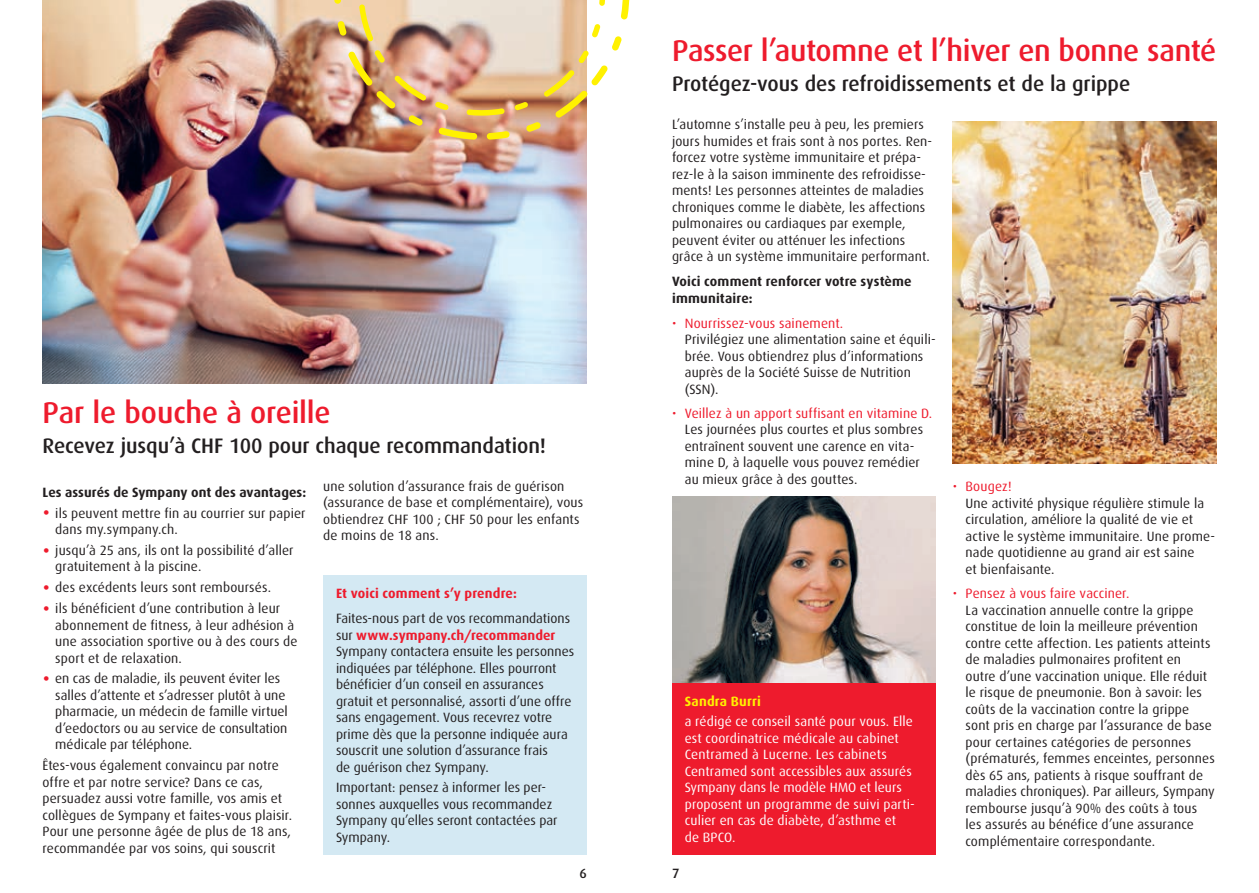
<style>
.page{position:relative;width:1259px;height:893px;background:#fff}
.page>*{position:absolute;margin:0;border:0;box-sizing:border-box;transform-origin:0 0}
.t1{font:500 30px "Dax";letter-spacing:-.01em;color:#ee1b2d}
.t2{font:500 21px "Dax";letter-spacing:-.005em;color:#231f20}
.t3{font:13.5px/16.5px "Dax";letter-spacing:.01em;color:#231f20}
.t4{font:13.5px/16.5px "Dax";letter-spacing:.01em;color:#fff}
.t5{font:13.5px "Dax";letter-spacing:.01em;color:#ee1b2d}
.t6{font:700 13.5px/16.5px "Dax";letter-spacing:.01em;color:#231f20}
.t7{font:700 13.5px "Dax";letter-spacing:.01em;color:#ee1b2d}
.t8{font:700 13.5px "Dax";letter-spacing:.015em;color:#fff101}
.t9{font:500 13.5px "Dax";color:#231f20}
.s1{font-size:24px;color:#ee1b2d}
.s2{font-weight:700;color:#ee1b2d}
</style>
<div class="page">
<div style="left:323px;top:575px;width:264px;height:280px;background:#d4e9f3"></div>
<div style="left:672px;top:683px;width:263px;height:172px;background:#ee1b2d"></div>
<img style="left:43px;top:0;width:544px;height:383px">
<img style="left:952px;top:122px;width:264px;height:342px">
<img style="left:334px;top:0;width:295px;height:140px">
<img style="left:672px;top:496px;width:263px;height:187px">
<h1 class="t1" style="left:43px;top:396px;width:290px">Par le bouche à oreille</h1>
<h2 class="t2" style="left:43px;top:434px;width:505px">Recevez jusqu’à CHF 100 pour chaque recommandation!</h2>
<p class="t6" style="left:43px;top:484px;width:265px">Les assurés de Sympany ont des avantages:</p>
<p class="t3" style="left:55px;top:505px;width:252px;text-indent:-13px"><span class="s1">•</span> ils peuvent mettre fin au courrier sur papier dans my.sympany.ch.</p>
<p class="t3" style="left:55px;top:542px;width:240px;text-indent:-13px"><span class="s1">•</span> jusqu’à 25 ans, ils ont la possibilité d’aller gratuitement à la piscine.</p>
<p class="t3" style="left:43px;top:579px;width:230px"><span class="s1">•</span> des excédents leurs sont remboursés.</p>
<p class="t3" style="left:55px;top:600px;width:244px;text-indent:-13px"><span class="s1">•</span> ils bénéficient d’une contribution à leur abonnement de fitness, à leur adhésion à une association sportive ou à des cours de sport et de relaxation.</p>
<p class="t3" style="left:55px;top:670px;width:234px;text-indent:-13px"><span class="s1">•</span> en cas de maladie, ils peuvent éviter les salles d’attente et s’adresser plutôt à une pharmacie, un médecin de famille virtuel d’eedoctors ou au service de consultation médicale par téléphone.</p>
<p class="t3" style="left:43px;top:757px;width:251px">Êtes-vous également convaincu par notre offre et par notre service? Dans ce cas, persuadez aussi votre famille, vos amis et collègues de Sympany et faites-vous plaisir.<br>Pour une personne âgée de plus de 18 ans, recommandée par vos soins, qui souscrit</p>
<p class="t3" style="left:323px;top:478px;width:261px">une solution d’assurance frais de guérison (assurance de base et complémentaire), vous obtiendrez CHF 100 ; CHF 50 pour les enfants de moins de 18 ans.</p>
<p class="t7" style="left:336px;top:586px;width:182px">Et voici comment s’y prendre:</p>
<p class="t3" style="left:336px;top:610px;width:240px">Faites-nous part de vos recommandations sur <span class="s2">www.sympany.ch/recommander </span>Sympany contactera ensuite les personnes indiquées par téléphone. Elles pourront bénéficier d’un conseil en assurances gratuit et personnalisé, assorti d’une offre sans engagement. Vous recevrez votre prime dès que la personne indiquée aura souscrit une solution d’assurance frais<br>de guérison chez Sympany.</p>
<p class="t3" style="left:336px;top:780px;width:223px">Important: pensez à informer les per&shy;sonnes auxquelles vous recommandez<br>Sympany qu’elles seront contactées par<br>Sympany.</p>
<h1 class="t1" style="left:672px;top:34px;width:546px">Passer l’automne et l’hiver en bonne santé</h1>
<h2 class="t2" style="left:672px;top:72px;width:460px">Protégez-vous des refroidissements et de la grippe</h2>
<p class="t3" style="left:672px;top:116px;width:262px">L’automne s’installe peu à peu, les premiers jours humides et frais sont à nos portes. Ren&shy;forcez votre système immunitaire et prépa&shy;rez-le à la saison imminente des refroidisse&shy;ments! Les personnes atteintes de maladies chroniques comme le diabète, les affections pulmonaires ou cardiaques par exemple, peuvent éviter ou atténuer les infections grâce à un système immunitaire performant.</p>
<p class="t6" style="left:672px;top:273px;width:241px">Voici comment renforcer votre système immunitaire:</p>
<p class="t5" style="left:672px;top:315px;width:173px">• Nourrissez-vous sainement.</p>
<p class="t3" style="left:685px;top:331px;width:252px">Privilégiez une alimentation saine et équili&shy;brée. Vous obtiendrez plus d’informations auprès de la Société Suisse de Nutrition (SSN).</p>
<p class="t5" style="left:672px;top:406px;width:262px">• Veillez à un apport suffisant en vitamine D.</p>
<p class="t3" style="left:685px;top:421px;width:240px">Les journées plus courtes et plus sombres entraînent souvent une carence en vita&shy;mine D, à laquelle vous pouvez remédier au mieux grâce à des gouttes.</p>
<p class="t5" style="left:952px;top:479px;width:60px">• Bougez!</p>
<p class="t3" style="left:965px;top:495px;width:251px">Une activité physique régulière stimule la circulation, améliore la qualité de vie et active le système immunitaire. Une prome&shy;nade quotidienne au grand air est saine<br>et bienfaisante.</p>
<p class="t5" style="left:952px;top:586px;width:178px">• Pensez à vous faire vacciner.</p>
<p class="t3" style="left:965px;top:602px;width:251px">La vaccination annuelle contre la grippe constitue de loin la meilleure prévention contre cette affection. Les patients atteints de maladies pulmonaires profitent en<br>outre d’une vaccination unique. Elle réduit le risque de pneumonie. Bon à savoir: les coûts de la vaccination contre la grippe sont pris en charge par l’assurance de base pour certaines catégories de personnes (prématurés, femmes enceintes, personnes dès 65 ans, patients à risque souffrant de maladies chroniques). Par ailleurs, Sympany rembourse jusqu’à 90% des coûts à tous les assurés au bénéfice d’une assurance complémentaire correspondante.</p>
<p class="t8" style="left:685px;top:693px;width:78px">Sandra Burri</p>
<p class="t4" style="left:685px;top:714px;width:231px">a rédigé ce conseil santé pour vous. Elle est coordinatrice médicale au cabinet Centramed à Lucerne. Les cabinets Centramed sont accessibles aux assurés Sympany dans le modèle HMO et leurs proposent un programme de suivi parti&shy;culier en cas de diabète, d’asthme et<br>de BPCO.</p>
<p class="t9" style="left:579px;top:866px;width:9px">6</p>
<p class="t9" style="left:672px;top:866px;width:9px">7</p>
</div>
